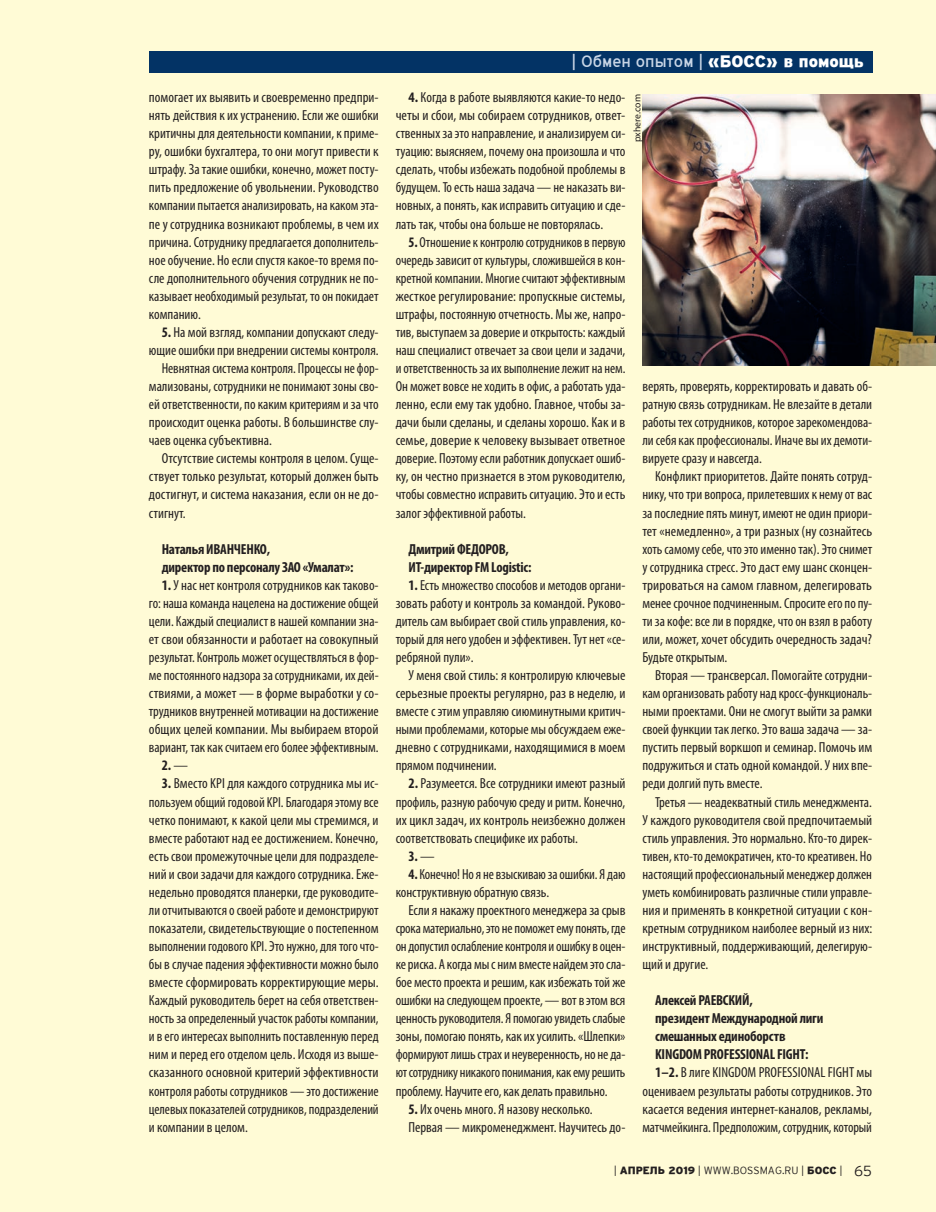
<style>
.page{position:relative;width:936px;height:1212px;background:#fff}
.page>*{position:absolute;margin:0;border:0;box-sizing:border-box;transform-origin:0 0}
.t1{font:16.5px "GL Interstate";color:#c9d6e6}
.t2{font:condensed 14.55px/18px "Myriad Pro";color:#231f20;text-align:justify}
.t3{font:700 condensed 14.55px/18px "Myriad Pro";letter-spacing:-.015em;color:#231f20}
.t4{font:300 10.5px "GL Interstate";color:#231f20}
.t5{font:9.75px "Myriad Pro";color:#231f20}
.s1{font-weight:700}
.s2{font-weight:400}
.s3{font-weight:900;color:#fff}
.s4{font-weight:900}
.s5{font-size:14.55px}
</style>
<div class="page">
<div style="left:0;top:0;width:935px;height:1212px;background:#fffbd6"></div>
<div style="left:149px;top:51px;width:723px;height:21px;background:#033365"></div>
<img style="left:642px;top:94px;width:293px;height:272px">
<p class="t2" style="left:149px;top:88px;width:231px">помогает их выявить и своевременно предпри&shy;нять действия к их устранению. Если же ошибки критичны для деятельности компании, к приме&shy;ру, ошибки бухгалтера, то они могут привести к штрафу. За такие ошибки, конечно, может посту&shy;пить предложение об увольнении. Руководство компании пытается анализировать, на каком эта&shy;пе у сотрудника возникают проблемы, в чем их причина. Сотруднику предлагается дополнитель&shy;ное обучение. Но если спустя какое-то время по&shy;сле дополнительного обучения сотрудник не по&shy;казывает необходимый результат, то он покидает компанию.</p>
<p class="t2" style="left:162px;top:323px;width:218px"><span class="s1">5.</span> На мой взгляд, компании допускают следу-</p>
<p class="t2" style="left:149px;top:341px;width:231px">ющие ошибки при внедрении системы контроля.</p>
<p class="t2" style="left:162px;top:359px;width:218px">Невнятная система контроля. Процессы не фор-</p>
<p class="t2" style="left:149px;top:377px;width:231px">мализованы, сотрудники не понимают зоны сво-</p>
<p class="t2" style="left:149px;top:395px;width:231px">ей ответственности, по каким критериям и за что</p>
<p class="t2" style="left:149px;top:413px;width:231px">происходит оценка работы. В большинстве слу-</p>
<p class="t2" style="left:149px;top:431px;width:124px">чаев оценка субъективна.</p>
<p class="t2" style="left:162px;top:449px;width:218px">Отсутствие системы контроля в целом. Суще-</p>
<p class="t2" style="left:149px;top:467px;width:231px">ствует только результат, который должен быть</p>
<p class="t2" style="left:149px;top:485px;width:231px">достигнут, и система наказания, если он не до-</p>
<p class="t2" style="left:149px;top:503px;width:38px">стигнут.</p>
<p class="t3" style="left:162px;top:539px;width:193px">Наталья ИВАНЧЕНКО,<br>директор по персоналу ЗАО «Умалат»:</p>
<p class="t2" style="left:149px;top:576px;width:231px;text-indent:13px"><span class="s1">1.</span> У нас нет контроля сотрудников как таково&shy;го: наша команда нацелена на достижение общей цели. Каждый специалист в нашей компании зна&shy;ет свои обязанности и работает на совокупный результат. Контроль может осуществляться в фор&shy;ме постоянного надзора за сотрудниками, их дей&shy;ствиями, а может — в форме выработки у со&shy;трудников внутренней мотивации на достижение общих целей компании. Мы выбираем второй вариант, так как считаем его более эффективным.</p>
<p class="t3" style="left:162px;top:756px;width:28px">2. <span class="s2">—</span></p>
<p class="t2" style="left:149px;top:774px;width:231px;text-indent:13px"><span class="s1">3.</span> Вместо KPI для каждого сотрудника мы ис&shy;пользуем общий годовой KPI. Благодаря этому все четко понимают, к какой цели мы стремимся, и вместе работают над ее достижением. Конечно, есть свои промежуточные цели для подразделе&shy;ний и свои задачи для каждого сотрудника. Еже&shy;недельно проводятся планерки, где руководите&shy;ли отчитываются о своей работе и демонстрируют показатели, свидетельствующие о постепенном выполнении годового KPI. Это нужно, для того что&shy;бы в случае падения эффективности можно было вместе сформировать корректирующие меры.<br>Каждый руководитель берет на себя ответствен&shy;ность за определенный участок работы компании, и в его интересах выполнить поставленную перед ним и перед его отделом цель. Исходя из выше&shy;сказанного основной критерий эффективности контроля работы сотрудников — это достижение целевых показателей сотрудников, подразделений и компании в целом.</p>
<p class="t1" style="left:571px;top:52px;width:294px">| Обмен опытом | <span class="s3">«БОСС» в помощь</span></p>
<p class="t2" style="left:395px;top:88px;width:231px;text-indent:13px"><span class="s1">4.</span> Когда в работе выявляются какие-то недо&shy;четы и сбои, мы собираем сотрудников, ответ&shy;ственных за это направление, и анализируем си&shy;туацию: выясняем, почему она произошла и что сделать, чтобы избежать подобной проблемы в будущем. То есть наша задача — не наказать ви&shy;новных, а понять, как исправить ситуацию и сде&shy;лать так, чтобы она больше не повторялась.</p>
<p class="t2" style="left:395px;top:233px;width:231px;text-indent:13px"><span class="s1">5.</span> Отношение к контролю сотрудников в первую очередь зависит от культуры, сложившейся в кон&shy;кретной компании. Многие считают эффективным жесткое регулирование: пропускные системы, штрафы, постоянную отчетность. Мы же, напро&shy;тив, выступаем за доверие и открытость: каждый наш специалист отвечает за свои цели и задачи, и ответственность за их выполнение лежит на нем.<br>Он может вовсе не ходить в офис, а работать уда&shy;ленно, если ему так удобно. Главное, чтобы за&shy;дачи были сделаны, и сделаны хорошо. Как и в семье, доверие к человеку вызывает ответное доверие. Поэтому если работник допускает ошиб&shy;ку, он честно признается в этом руководителю, чтобы совместно исправить ситуацию. Это и есть залог эффективной работы.</p>
<p class="t3" style="left:408px;top:539px;width:125px">Дмитрий ФЕДОРОВ,<br>ИТ-директор FMLogistic:</p>
<p class="t2" style="left:395px;top:576px;width:231px;text-indent:13px"><span class="s1">1.</span> Есть множество способов и методов органи&shy;зовать работу и контроль за командой. Руково&shy;дитель сам выбирает свой стиль управления, ко&shy;торый для него удобен и эффективен. Тут нет «се&shy;ребряной пули».</p>
<p class="t2" style="left:395px;top:666px;width:231px;text-indent:13px">У меня свой стиль: я контролирую ключевые серьезные проекты регулярно, раз в неделю, и вместе с этим управляю сиюминутными критич&shy;ными проблемами, которые мы обсуждаем еже&shy;дневно с сотрудниками, находящимися в моем прямом подчинении.</p>
<p class="t2" style="left:395px;top:774px;width:231px;text-indent:13px"><span class="s1">2.</span> Разумеется. Все сотрудники имеют разный профиль, разную рабочую среду и ритм. Конечно, их цикл задач, их контроль неизбежно должен соответствовать специфике их работы.</p>
<p class="t3" style="left:408px;top:846px;width:28px">3. <span class="s2">—</span></p>
<p class="t2" style="left:395px;top:865px;width:231px;text-indent:13px"><span class="s1">4.</span> Конечно! Но я не взыскиваю за ошибки. Я даю конструктивную обратную связь.</p>
<p class="t2" style="left:395px;top:901px;width:231px;text-indent:13px">Если я накажу проектного менеджера за срыв срока материально, это не поможет ему понять, где он допустил ослабление контроля и ошибку в оцен&shy;ке риска. А когда мы с ним вместе найдем это сла&shy;бое место проекта и решим, как избежать той же ошибки на следующем проекте, — вот в этом вся ценность руководителя. Я помогаю увидеть слабые зоны, помогаю понять, как их усилить. «Шлепки» формируют лишь страх и неуверенность, но не да&shy;ют сотруднику никакого понимания, как ему решить проблему. Научите его, как делать правильно.</p>
<p class="t2" style="left:408px;top:1099px;width:218px"><span class="s1">5.</span> Их очень много. Я назову несколько.<br>Первая — микроменеджмент. Научитесь до-</p>
<p class="t5" style="left:631px;top:142px;width:49px;rotate:-90deg">pxhere.com</p>
<p class="t2" style="left:642px;top:377px;width:231px">верять, проверять, корректировать и давать об&shy;ратную связь сотрудникам. Не влезайте в детали работы тех сотрудников, которое зарекомендова&shy;ли себя как профессионалы. Иначе вы их демоти&shy;вируете сразу и навсегда.</p>
<p class="t2" style="left:642px;top:467px;width:231px;text-indent:13px">Конфликт приоритетов. Дайте понять сотруд&shy;нику, что три вопроса, прилетевших к нему от вас за последние пять минут, имеют не один приори&shy;тет «немедленно», а три разных (ну сознайтесь хоть самому себе, что это именно так). Это снимет у сотрудника стресс. Это даст ему шанс сконцен&shy;трироваться на самом главном, делегировать менее срочное подчиненным. Спросите его по пу&shy;ти за кофе: все ли в порядке, что он взял в работу или, может, хочет обсудить очередность задач?<br>Будьте открытым.</p>
<p class="t2" style="left:642px;top:666px;width:231px;text-indent:13px">Вторая — трансверсал. Помогайте сотрудни&shy;кам организовать работу над кросс-функциональ&shy;ными проектами. Они не смогут выйти за рамки своей функции так легко. Это ваша задача — за&shy;пустить первый воркшоп и семинар. Помочь им подружиться и стать одной командой. У них впе&shy;реди долгий путь вместе.</p>
<p class="t2" style="left:642px;top:792px;width:231px;text-indent:13px">Третья — неадекватный стиль менеджмента.<br>У каждого руководителя свой предпочитаемый стиль управления. Это нормально. Кто-то дирек&shy;тивен, кто-то демократичен, кто-то креативен. Но настоящий профессиональный менеджер должен уметь комбинировать различные стили управле&shy;ния и применять в конкретной ситуации с кон&shy;кретным сотрудником наиболее верный из них: инструктивный, поддерживающий, делегирую&shy;щий и другие.</p>
<p class="t3" style="left:655px;top:991px;width:99px">Алексей РАЕВСКИЙ,</p>
<p class="t3" style="left:655px;top:1009px;width:170px">президент Международной лиги</p>
<p class="t3" style="left:655px;top:1027px;width:132px">смешанных единоборств</p>
<p class="t3" style="left:655px;top:1045px;width:155px">KINGDOMPROFESSIONALFIGHT:</p>
<p class="t2" style="left:655px;top:1063px;width:218px"><span class="s1">1–2.</span> В лиге KINGDOM PROFESSIONAL FIGHT мы</p>
<p class="t2" style="left:642px;top:1081px;width:231px">оцениваем результаты работы сотрудников. Это</p>
<p class="t2" style="left:642px;top:1099px;width:231px">касается ведения интернет-каналов, рекламы,</p>
<p class="t2" style="left:642px;top:1117px;width:231px">матчмейкинга. Предположим, сотрудник, который</p>
<p class="t4" style="left:614px;top:1165px;width:259px">| <span class="s4">апрель 2019</span> | WWW.BOSSMAG.RU | <span class="s4">БОСС</span> | <span class="s5">65</span></p>
</div>
